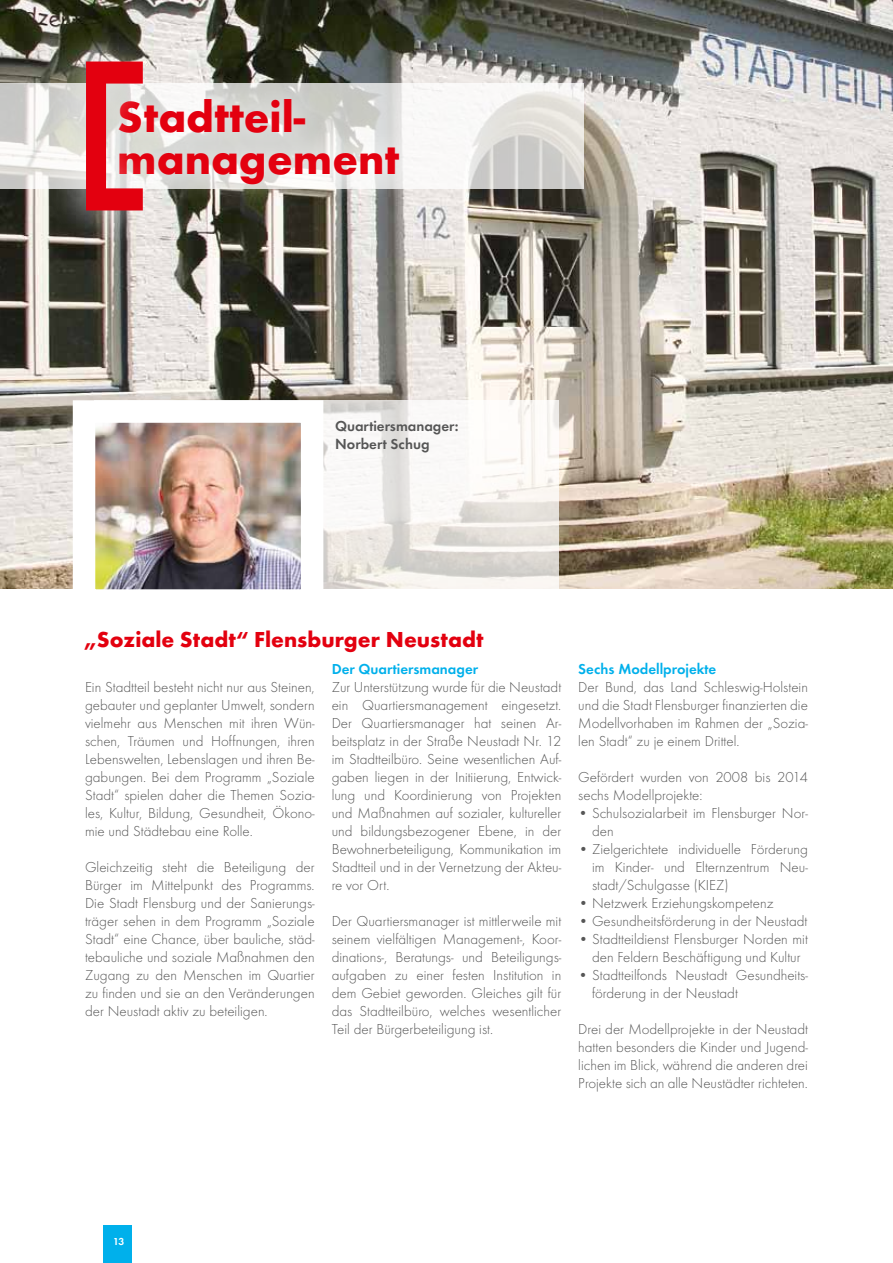
<style>
.page{position:relative;width:893px;height:1263px;background:#fff}
.page>*{position:absolute;margin:0;border:0;box-sizing:border-box;transform-origin:0 0}
.t1{font:700 45px/42px "Futura Urw T";color:#e3000f}
.t2{font:700 22.5px "Futura Urw T";color:#e3000f}
.t3{font:300 15px/18px "Futura T";color:#565656;text-align:justify}
.t4{font:600 15px "Futura Urw T";color:#00b0eb}
.t5{font:600 15px/18px "Futura Urw T";color:#565656}
.t6{font:600 10.5px "Futura Urw T";color:#fff}
</style>
<div class="page">
<div style="left:103px;top:1225px;width:29px;height:38px;background:#00b0eb"></div>
<img style="left:0;top:0;width:893px;height:589px">
<svg style="left:0;top:83px;width:584px;height:105px"></svg>
<svg style="left:171px;top:72px;width:254px;height:139px"></svg>
<div style="left:40px;top:23px;width:131px;height:225px;background:#fff;opacity:.75"></div>
<svg style="left:86px;top:62px;width:57px;height:148px;background:#e3696f"></svg>
<svg style="left:323px;top:400px;width:235px;height:189px;fill:#f8f6f2"></svg>
<img style="left:96px;top:423px;width:204px;height:166px">
<h1 class="t1" style="left:117px;top:96px;width:284px">Stadtteil&shy;management</h1>
<p class="t5" style="left:335px;top:417px;width:125px">Quartiersmanager:<br>Norbert Schug</p>
<h2 class="t2" style="left:84px;top:626px;width:401px">„Soziale Stadt“ Flensburger Neustadt</h2>
<p class="t3" style="left:85px;top:678px;width:231px">Ein Stadtteil besteht nicht nur aus Steinen, gebauter und geplanter Umwelt, sondern vielmehr aus Menschen mit ihren Wün&shy;schen, Träumen und Hoffnungen, ihren Lebenswelten, Lebenslagen und ihren Be&shy;gabungen. Bei dem Programm „Soziale Stadt“ spielen daher die Themen Sozia&shy;les, Kultur, Bildung, Gesundheit, Ökono&shy;mie und Städtebau eine Rolle.</p>
<p class="t3" style="left:85px;top:858px;width:231px">Gleichzeitig steht die Beteiligung der Bürger im Mittelpunkt des Programms.<br>Die Stadt Flensburg und der Sanierungs&shy;träger sehen in dem Programm „Soziale Stadt“ eine Chance, über bauliche, städ&shy;tebauliche und soziale Maßnahmen den Zugang zu den Menschen im Quartier zu finden und sie an den Veränderungen der Neustadt aktiv zu beteiligen.</p>
<p class="t4" style="left:332px;top:660px;width:148px">Der Quartiersmanager</p>
<p class="t3" style="left:332px;top:678px;width:231px">Zur Unterstützung wurde für die Neustadt ein Quartiersmanagement eingesetzt.<br>Der Quartiersmanager hat seinen Ar&shy;beitsplatz in der Straße Neustadt Nr. 12 im Stadtteilbüro. Seine wesentlichen Auf&shy;gaben liegen in der Initiierung, Entwick&shy;lung und Koordinierung von Projekten und Maßnahmen auf sozialer, kultureller und bildungsbezogener Ebene, in der Bewohnerbeteiligung, Kommunikation im Stadtteil und in der Vernetzung der Akteu&shy;re vor Ort.</p>
<p class="t3" style="left:332px;top:912px;width:231px">Der Quartiersmanager ist mittlerweile mit seinem vielfältigen Management-, Koor&shy;dinations-, Beratungs- und Beteiligungs&shy;aufgaben zu einer festen Institution in dem Gebiet geworden. Gleiches gilt für das Stadtteilbüro, welches wesentlicher Teil der Bürgerbeteiligung ist.</p>
<p class="t4" style="left:578px;top:660px;width:140px">Sechs Modellprojekte</p>
<p class="t3" style="left:578px;top:678px;width:231px">Der Bund, das Land Schleswig-Holstein und die Stadt Flensburger finanzierten die Modellvorhaben im Rahmen der „Sozia&shy;len Stadt“ zu je einem Drittel.</p>
<p class="t3" style="left:578px;top:768px;width:231px">Gefördert wurden von 2008 bis 2014 sechs Modellprojekte:</p>
<p class="t3" style="left:592px;top:804px;width:217px;text-indent:-14px">• Schulsozialarbeit im Flensburger Nor&shy;den</p>
<p class="t3" style="left:592px;top:840px;width:217px;text-indent:-14px">• Zielgerichtete individuelle Förderung im Kinder- und Elternzentrum Neu&shy;stadt/Schulgasse (KIEZ)</p>
<p class="t3" style="left:578px;top:894px;width:197px">• Netzwerk Erziehungskompetenz</p>
<p class="t3" style="left:578px;top:912px;width:231px">• Gesundheitsförderung in der Neustadt</p>
<p class="t3" style="left:578px;top:930px;width:231px;text-align:center">• Stadtteildienst Flensburger Norden mit den Feldern Beschäftigung und Kultur</p>
<p class="t3" style="left:592px;top:966px;width:217px;text-indent:-14px">• Stadtteilfonds Neustadt Gesundheits&shy;förderung in der Neustadt</p>
<p class="t3" style="left:578px;top:1020px;width:231px">Drei der Modellprojekte in der Neustadt hatten besonders die Kinder und Jugend&shy;lichen im Blick, während die anderen drei Projekte sich an alle Neustädter richteten.</p>
<p class="t6" style="left:113px;top:1235px;width:13px">13</p>
</div>
